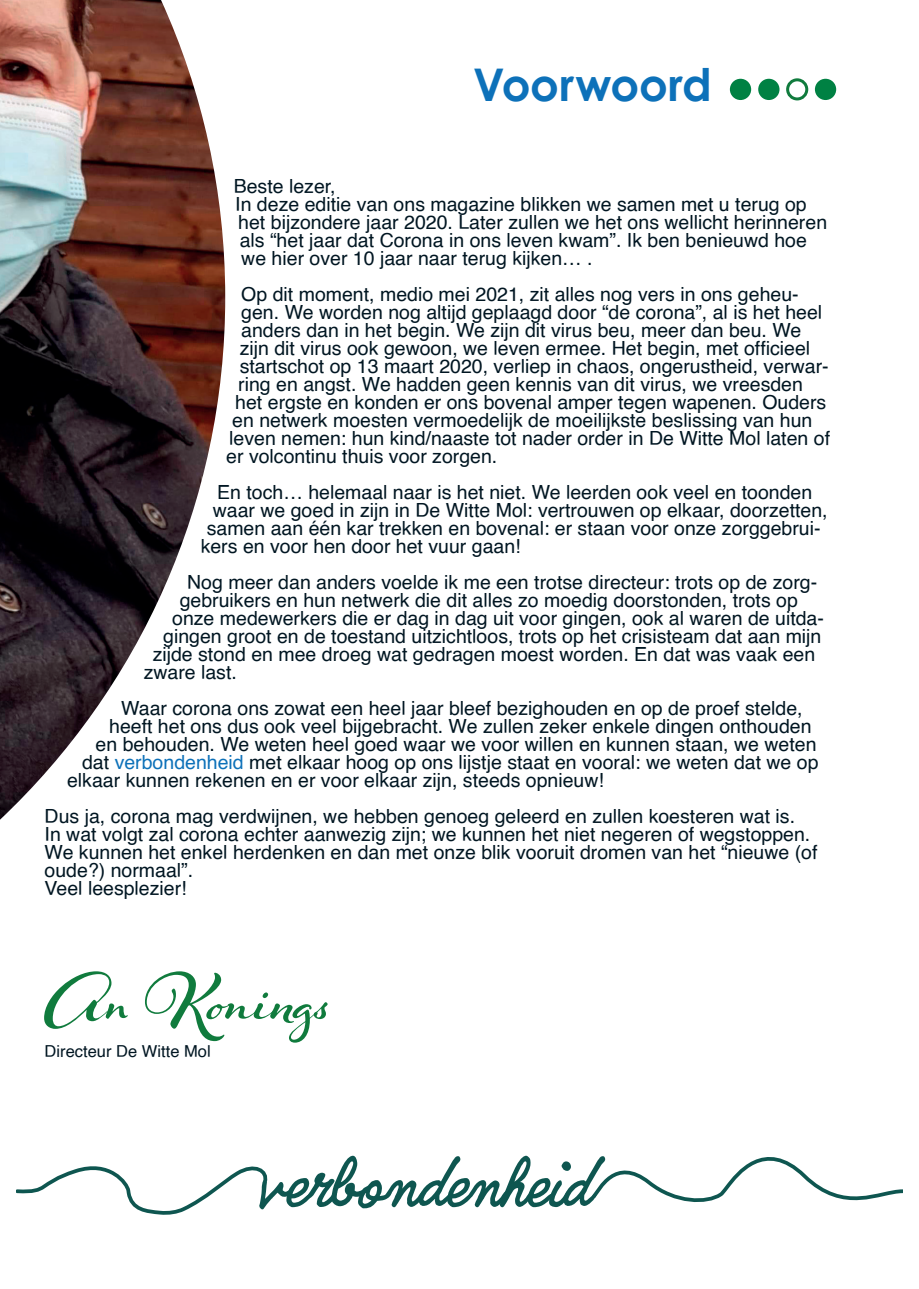
<style>
.page{position:relative;width:919px;height:1289px;background:#fff}
.page>*{position:absolute;margin:0;border:0;box-sizing:border-box;transform-origin:0 0}
.t1{font:700 90px "Hummingbird";color:#107b3d}
.t2{font:54px "Quimby Gubernatorial";color:#0e5650}
.t3{font:700 45px "Century Gothic";letter-spacing:-.005em;color:#0d71b9}
.t4{font:19.5px/18px "Helvetica";color:#011622}
.t5{font:16.5px "Helvetica";color:#011622}
.s1{color:#0d71b9}
</style>
<div class="page">
<img style="left:0;top:0;width:225px;height:819px">
<div style="left:729px;top:79px;width:22px;height:21px;background:#008143;border-radius:50%"></div>
<div style="left:758px;top:79px;width:21px;height:21px;background:#008143;border-radius:50%"></div>
<div style="left:786px;top:78px;width:22px;height:22px;border:3px solid #107b3d;border-radius:50%"></div>
<div style="left:814px;top:79px;width:22px;height:21px;background:#008143;border-radius:50%"></div>
<svg style="left:592px;top:1157px;width:310px;height:45px"></svg>
<svg style="left:16px;top:1166px;width:252px;height:49px"></svg>
<h3 class="t3" style="left:473px;top:51px;width:240px">Voorwoord</h3>
<p class="t4" style="left:234px;top:178px;width:103px">Beste lezer,</p>
<p class="t4" style="left:235px;top:196px;width:573px">In deze editie van ons magazine blikken we samen met u terug op</p>
<p class="t4" style="left:238px;top:214px;width:590px">het bijzondere jaar 2020. Later zullen we het ons wellicht herinneren</p>
<p class="t4" style="left:240px;top:232px;width:568px">als “het jaar dat Corona in ons leven kwam”. Ik ben benieuwd hoe</p>
<p class="t4" style="left:241px;top:250px;width:353px">we hier over 10 jaar naar terug kijken… .</p>
<p class="t4" style="left:241px;top:285px;width:559px">Op dit moment, medio mei 2021, zit alles nog vers in ons geheu-</p>
<p class="t4" style="left:241px;top:303px;width:582px">gen. We worden nog altijd geplaagd door “de corona”, al is het heel</p>
<p class="t4" style="left:241px;top:321px;width:561px">anders dan in het begin. We zijn dit virus beu, meer dan beu. We</p>
<p class="t4" style="left:240px;top:339px;width:572px">zijn dit virus ook gewoon, we leven ermee. Het begin, met officieel</p>
<p class="t4" style="left:240px;top:357px;width:590px">startschot op 13 maart 2020, verliep in chaos, ongerustheid, verwar-</p>
<p class="t4" style="left:238px;top:375px;width:566px">ring en angst. We hadden geen kennis van dit virus, we vreesden</p>
<p class="t4" style="left:235px;top:393px;width:592px">het ergste en konden er ons bovenal amper tegen wapenen. Ouders</p>
<p class="t4" style="left:232px;top:411px;width:581px">en netwerk moesten vermoedelijk de moeilijkste beslissing van hun</p>
<p class="t4" style="left:229px;top:429px;width:602px">leven nemen: hun kind/naaste tot nader order in De Witte Mol laten of</p>
<p class="t4" style="left:226px;top:447px;width:272px">er volcontinu thuis voor zorgen.</p>
<p class="t4" style="left:217px;top:483px;width:596px">En toch… helemaal naar is het niet. We leerden ook veel en toonden</p>
<p class="t4" style="left:213px;top:501px;width:616px">waar we goed in zijn in De Witte Mol: vertrouwen op elkaar, doorzetten,</p>
<p class="t4" style="left:207px;top:519px;width:615px">samen aan één kar trekken en bovenal: er staan voor onze zorggebrui-</p>
<p class="t4" style="left:201px;top:537px;width:321px">kers en voor hen door het vuur gaan!</p>
<p class="t4" style="left:187px;top:573px;width:631px">Nog meer dan anders voelde ik me een trotse directeur: trots op de zorg-</p>
<p class="t4" style="left:180px;top:591px;width:619px">gebruikers en hun netwerk die dit alles zo moedig doorstonden, trots op</p>
<p class="t4" style="left:172px;top:609px;width:653px">onze medewerkers die er dag in dag uit voor gingen, ook al waren de uitda-</p>
<p class="t4" style="left:163px;top:627px;width:659px">gingen groot en de toestand uitzichtloos, trots op het crisisteam dat aan mijn</p>
<p class="t4" style="left:153px;top:645px;width:664px">zijde stond en mee droeg wat gedragen moest worden. En dat was vaak een</p>
<p class="t4" style="left:144px;top:663px;width:95px">zware last.</p>
<p class="t4" style="left:121px;top:699px;width:683px">Waar corona ons zowat een heel jaar bleef bezighouden en op de proef stelde,</p>
<p class="t4" style="left:109px;top:717px;width:704px">heeft het ons dus ook veel bijgebracht. We zullen zeker enkele dingen onthouden</p>
<p class="t4" style="left:96px;top:735px;width:722px">en behouden. We weten heel goed waar we voor willen en kunnen staan, we weten</p>
<p class="t4" style="left:82px;top:753px;width:738px">dat <span class="s1">verbondenheid</span> met elkaar hoog op ons lijstje staat en vooral: we weten dat we op</p>
<p class="t4" style="left:67px;top:771px;width:538px">elkaar kunnen rekenen en er voor elkaar zijn, steeds opnieuw!</p>
<p class="t4" style="left:45px;top:807px;width:774px">Dus ja, corona mag verdwijnen, we hebben genoeg geleerd en zullen koesteren wat is.<br>In wat volgt zal corona echter aanwezig zijn; we kunnen het niet negeren of wegstoppen.<br>We kunnen het enkel herdenken en dan met onze blik vooruit dromen van het “nieuwe (of oude?) normaal”.<br>Veel leesplezier!</p>
<h1 class="t1" style="left:45px;top:934px;width:286px">An Konings</h1>
<p class="t5" style="left:45px;top:1038px;width:167px">Directeur De Witte Mol</p>
<h2 class="t2" style="left:255px;top:1155px;width:336px">verbondenheid</h2>
</div>
